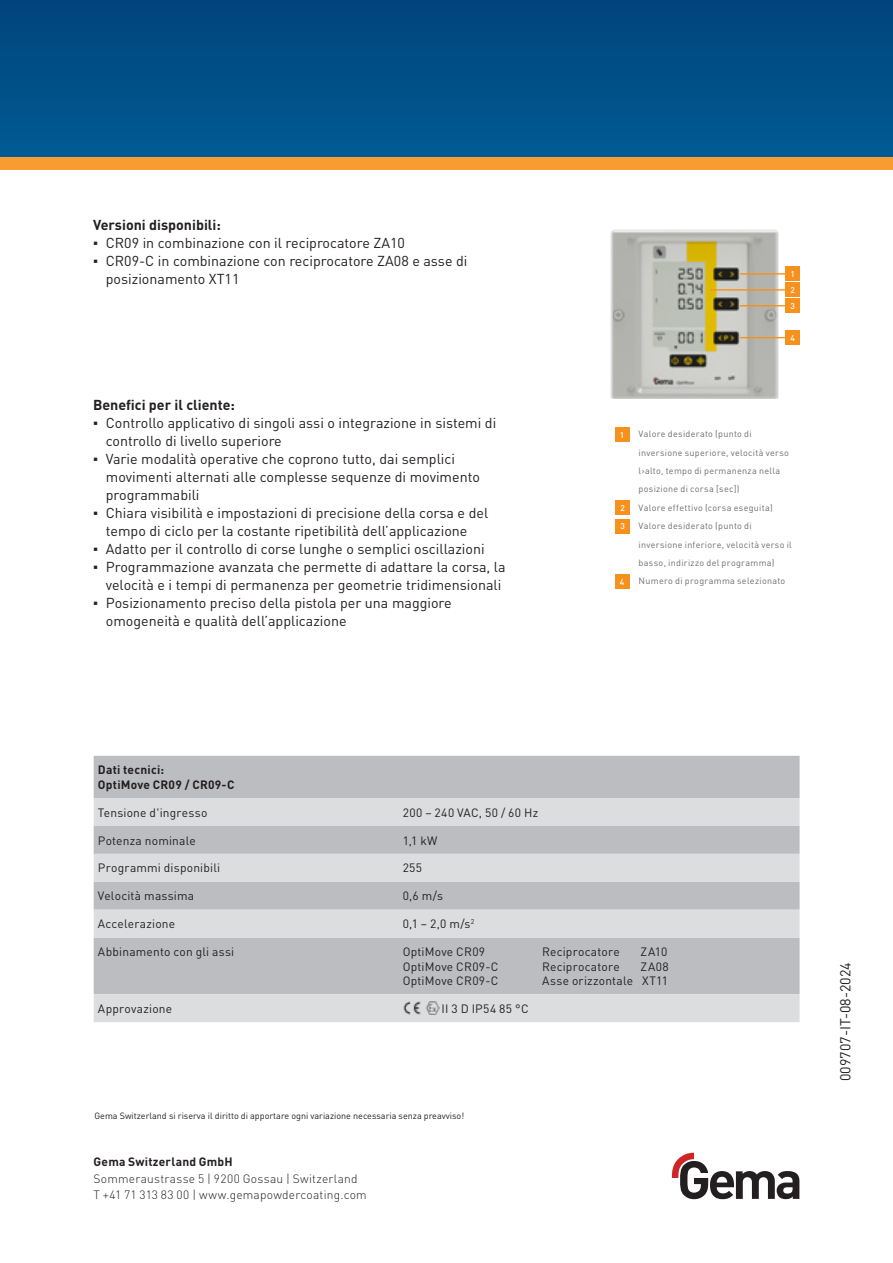
<style>
.page{position:relative;width:893px;height:1263px;background:#fff}
.page>*{position:absolute;margin:0;border:0;box-sizing:border-box;transform-origin:0 0}
.t1{font:14.25px/18px "DIN Pro";color:#231f20}
.t2{font:700 14.25px "DIN Pro";color:#231f20}
.t3{font:12px "DIN Pro";letter-spacing:.015em;color:#231f20}
.t4{font:300 12px/16.5px "DIN Pro";letter-spacing:.02em;color:#231f20}
.t5{font:700 12px/14.4px "DIN Pro";letter-spacing:.02em;color:#231f20}
.t6{font:9px/18.5px "DIN Pro";letter-spacing:.03em;color:#6c6d70}
.t7{font:9px "DIN Pro";color:#231f20}
.t8{font:500 8.4px/18.1px "DIN Pro";color:#fff}
.s1{font-family:"Arial"}
</style>
<div class="page">
<div style="left:0;top:0;width:893px;height:157px;background:#004f87"></div>
<div style="left:0;top:157px;width:893px;height:13px;background:#f89b33"></div>
<svg style="left:672px;top:1153px;width:127px;height:46px"></svg>
<div style="left:94px;top:756px;width:706px;height:42px;background:#bcbdc0"></div>
<svg style="left:94px;top:798px;width:706px;height:224px;background:#cccdcf"></svg>
<div style="left:615px;top:427px;width:14px;height:15px;background:#f6911e"></div>
<div style="left:615px;top:500px;width:15px;height:15px;background:#f6911e"></div>
<div style="left:615px;top:519px;width:15px;height:14px;background:#f6911e"></div>
<img style="left:610px;top:229px;width:169px;height:170px">
<div style="left:785px;top:298px;width:15px;height:15px;background:#f6911e"></div>
<hr style="left:740px;top:305px;width:47px;height:1px;background:#f6911e">
<div style="left:785px;top:267px;width:15px;height:14px;background:#f6911e"></div>
<hr style="left:740px;top:273px;width:47px;height:2px;background:#f6911e">
<div style="left:785px;top:283px;width:15px;height:14px;background:#f6911e"></div>
<hr style="left:710px;top:289px;width:77px;height:2px;background:#f6911e">
<div style="left:785px;top:330px;width:15px;height:15px;background:#f6911e"></div>
<hr style="left:740px;top:337px;width:47px;height:1px;background:#f6911e">
<div style="left:615px;top:574px;width:14px;height:15px;background:#f6911e"></div>
<img style="left:425px;top:1001px;width:15px;height:13px">
<img style="left:403px;top:1001px;width:17px;height:13px">
<p class="t2" style="left:93px;top:213px;width:129px">Versioni disponibili:</p>
<p class="t1" style="left:93px;top:232px;width:313px"><span class="s1">▪</span> CR09 in combinazione con il reciprocatore ZA10</p>
<p class="t1" style="left:106px;top:250px;width:363px;text-indent:-13px"><span class="s1">▪</span> CR09-C in combinazione con reciprocatore ZA08 e asse di posizionamento XT11</p>
<p class="t2" style="left:93px;top:393px;width:143px">Benefici per il cliente:</p>
<p class="t1" style="left:106px;top:412px;width:392px;text-indent:-13px"><span class="s1">▪</span> Controllo applicativo di singoli assi o integrazione in sistemi di controllo di livello superiore</p>
<p class="t1" style="left:106px;top:448px;width:376px;text-indent:-13px"><span class="s1">▪</span> Varie modalità operative che coprono tutto, dai semplici movimenti alternati alle complesse sequenze di movimento programmabili</p>
<p class="t1" style="left:93px;top:502px;width:397px;text-align:center"><span class="s1">▪</span> Chiara visibilità e impostazioni di precisione della corsa e del tempo di ciclo per la costante ripetibilità dell’applicazione</p>
<p class="t1" style="left:93px;top:538px;width:393px"><span class="s1">▪</span> Adatto per il controllo di corse lunghe o semplici oscillazioni</p>
<p class="t1" style="left:93px;top:556px;width:414px;text-align:center"><span class="s1">▪</span> Programmazione avanzata che permette di adattare la corsa, la velocità e i tempi di permanenza per geometrie tridimensionali</p>
<p class="t1" style="left:106px;top:592px;width:347px;text-indent:-13px"><span class="s1">▪</span> Posizionamento preciso della pistola per una maggiore omogeneità e qualità dell’applicazione</p>
<p class="t8" style="left:790px;top:265px;width:6px;line-height:16px">1<br>2</p>
<p class="t8" style="left:790px;top:296px;width:6px">3</p>
<p class="t8" style="left:790px;top:328px;width:6px">4</p>
<p class="t8" style="left:620px;top:425px;width:6px">1</p>
<p class="t8" style="left:620px;top:498px;width:6px">2<br>3</p>
<p class="t8" style="left:620px;top:571px;width:6px">4</p>
<p class="t6" style="left:639px;top:424px;width:155px">Valore desiderato (punto di inversione superiore, velocità verso l›alto, tempo di permanenza nella posizione di corsa [sec])<br>Valore effettivo (corsa eseguita)<br>Valore desiderato (punto di inversione inferiore, velocità verso il basso, indirizzo del programma)<br>Numero di programma selezionato</p>
<p class="t5" style="left:98px;top:761px;width:138px">Dati tecnici:<br>OptiMove CR09 / CR09-C</p>
<p class="t3" style="left:98px;top:803px;width:111px">Tensione d'ingresso</p>
<p class="t3" style="left:403px;top:803px;width:137px">200 – 240 VAC, 50 / 60 Hz</p>
<p class="t3" style="left:98px;top:831px;width:99px">Potenza nominale</p>
<p class="t3" style="left:403px;top:831px;width:36px">1,1 kW</p>
<p class="t3" style="left:98px;top:858px;width:124px">Programmi disponibili</p>
<p class="t3" style="left:403px;top:858px;width:21px">255</p>
<p class="t3" style="left:98px;top:886px;width:98px">Velocità massima</p>
<p class="t3" style="left:403px;top:886px;width:42px">0,6 m/s</p>
<p class="t3" style="left:98px;top:914px;width:79px">Accelerazione</p>
<p class="t3" style="left:403px;top:914px;width:73px">0,1 – 2,0 m/s<sup>2</sup></p>
<p class="t3" style="left:98px;top:942px;width:138px">Abbinamento con gli assi</p>
<p class="t3" style="left:403px;top:942px;width:84px">OptiMove CR09</p>
<p class="t3" style="left:542px;top:942px;width:79px">Reciprocatore</p>
<p class="t3" style="left:641px;top:942px;width:28px">ZA10</p>
<p class="t3" style="left:403px;top:957px;width:97px">OptiMove CR09-C</p>
<p class="t3" style="left:542px;top:957px;width:79px">Reciprocatore</p>
<p class="t3" style="left:641px;top:957px;width:30px">ZA08</p>
<p class="t3" style="left:403px;top:971px;width:97px">OptiMove CR09-C</p>
<p class="t3" style="left:542px;top:971px;width:127px">Asse orizzontale XT11</p>
<p class="t3" style="left:98px;top:999px;width:76px">Approvazione</p>
<p class="t3" style="left:442px;top:999px;width:89px">II 3 D IP54 85 °C</p>
<p class="t7" style="left:94px;top:1108px;width:371px">Gema Switzerland si riserva il diritto di apportare ogni variazione necessaria senza preavviso!</p>
<p class="t5" style="left:94px;top:1153px;width:141px">Gema Switzerland GmbH</p>
<p class="t4" style="left:94px;top:1169px;width:275px">Sommeraustrasse 5 | 9200 Gossau | Switzerland<br>T +41 71 313 83 00 | www.gemapowdercoating.com</p>
<p class="t1" style="left:835px;top:1081px;width:120px;rotate:-90deg">009707-IT-08-2024</p>
</div>
